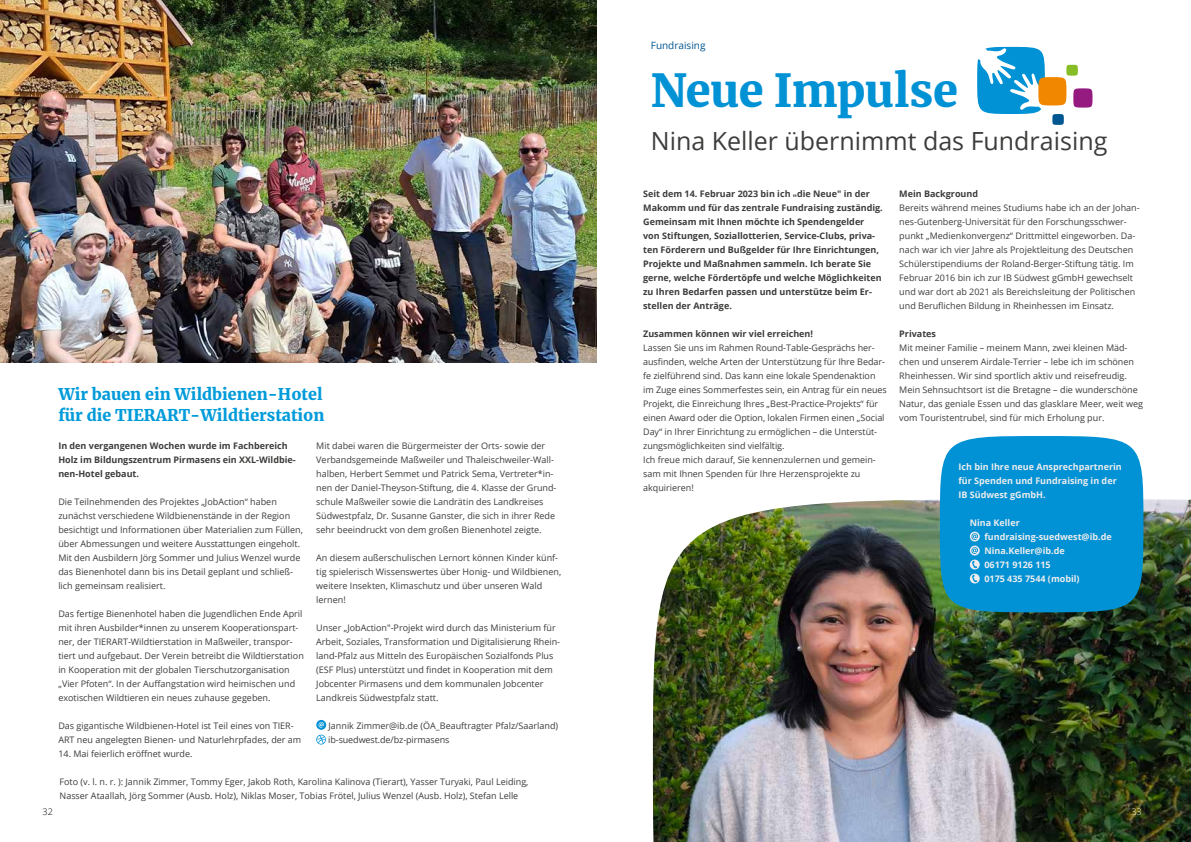
<style>
.page{position:relative;width:1191px;height:842px;background:#fff}
.page>*{position:absolute;margin:0;border:0;box-sizing:border-box;transform-origin:0 0}
.t1{font:900 45px "Merriweather";letter-spacing:-.01em;color:#0092d5}
.t2{font:25px "Open Sans";color:#3c3c3b}
.t3{font:900 16px/21px "Merriweather";color:#009bda}
.t4{font:10px "Open Sans";color:#005691}
.t5{font:9px/14px "Open Sans";color:#3c3c3b}
.t6{font:700 9px/14px "Open Sans";color:#3c3c3b}
.t7{font:700 9px/14px "Open Sans";color:#eeeced}
.t8{font:300 9px "Open Sans";color:#000}
.t9{font:300 9px "Open Sans";color:#fff}
</style>
<div class="page">
<img style="left:0;top:0;width:596px;height:363px">
<svg style="left:316px;top:720px;width:10px;height:24px"></svg>
<img style="left:653px;top:499px;width:538px;height:343px">
<div style="left:940px;top:436px;width:203px;height:176px;background:#0092d5;border-radius:50%"></div>
<svg style="left:969px;top:532px;width:10px;height:51px"></svg>
<svg style="left:977px;top:46px;width:74px;height:66px"></svg>
<div style="left:1038px;top:77px;width:28px;height:28px;background:#f18700;border-radius:50%"></div>
<div style="left:1066px;top:65px;width:11px;height:11px;background:#86bc25;border-radius:50%"></div>
<div style="left:1073px;top:88px;width:19px;height:20px;background:#951b81;border-radius:50%"></div>
<div style="left:1052px;top:114px;width:11px;height:11px;background:#005691;border-radius:50%"></div>
<h3 class="t3" style="left:58px;top:383px;width:268px">Wir bauen ein Wildbienen-Hotel für die TIERART-Wildtierstation</h3>
<p class="t6" style="left:58px;top:439px;width:239px">In den vergangenen Wochen wurde im Fachbereich<br>Holz im Bildungszentrum Pirmasens ein XXL-Wildbie&shy;nen-Hotel gebaut.</p>
<p class="t5" style="left:58px;top:495px;width:246px">Die Teilnehmenden des Projektes „JobAction“ haben zunächst verschiedene Wildbienenstände in der Region besichtigt und Informationen über Materialien zum Füllen, über Abmessungen und weitere Ausstattungen eingeholt.<br>Mit den Ausbildern Jörg Sommer und Julius Wenzel wurde das Bienenhotel dann bis ins Detail geplant und schließ&shy;lich gemeinsam realisiert.</p>
<p class="t5" style="left:58px;top:607px;width:247px">Das fertige Bienenhotel haben die Jugendlichen Ende April mit ihren Ausbilder*innen zu unserem Kooperationspart&shy;ner, der TIERART-Wildtierstation in Maßweiler, transpor&shy;tiert und aufgebaut. Der Verein betreibt die Wildtierstation in Kooperation mit der globalen Tierschutzorganisation „Vier Pfoten“. In der Auffangstation wird heimischen und exotischen Wildtieren ein neues zuhause gegeben.</p>
<p class="t5" style="left:58px;top:719px;width:244px">Das gigantische Wildbienen-Hotel ist Teil eines von TIER-<br>ART neu angelegten Bienen- und Naturlehrpfades, der am</p>
<p class="t5" style="left:58px;top:747px;width:136px">14. Mai feierlich eröffnet wurde.</p>
<p class="t5" style="left:316px;top:439px;width:242px">Mit dabei waren die Bürgermeister der Orts- sowie der Verbandsgemeinde Maßweiler und Thaleischweiler-Wall&shy;halben, Herbert Semmet und Patrick Sema, Vertreter*in&shy;nen der Daniel-Theyson-Stiftung, die 4. Klasse der Grund&shy;schule Maßweiler sowie die Landrätin des Landkreises Südwestpfalz, Dr. Susanne Ganster, die sich in ihrer Rede sehr beeindruckt von dem großen Bienenhotel zeigte.</p>
<p class="t5" style="left:316px;top:551px;width:246px">An diesem außerschulischen Lernort können Kinder künf&shy;tig spielerisch Wissenswertes über Honig- und Wildbienen, weitere Insekten, Klimaschutz und über unseren Wald lernen!</p>
<p class="t5" style="left:316px;top:621px;width:245px">Unser „JobAction"-Projekt wird durch das Ministerium für Arbeit, Soziales, Transformation und Digitalisierung Rhein&shy;land-Pfalz aus Mitteln des Europäischen Sozialfonds Plus (ESF Plus) unterstützt und findet in Kooperation mit dem Jobcenter Pirmasens und dem kommunalen Jobcenter Landkreis Südwestpfalz statt.</p>
<p class="t5" style="left:328px;top:719px;width:231px">Jannik Zimmer@ib.de (ÖA_Beauftragter Pfalz/Saarland) ib-suedwest.de/bz-pirmasens</p>
<p class="t5" style="left:60px;top:775px;width:470px">Foto (v. l. n. r. ): Jannik Zimmer, Tommy Eger, Jakob Roth, Karolina Kalinova (Tierart), Yasser Turyaki, Paul Leiding,<br>Nasser Ataallah, Jörg Sommer (Ausb. Holz), Niklas Moser, Tobias Frötel, Julius Wenzel (Ausb. Holz), Stefan Lelle</p>
<p class="t4" style="left:651px;top:38px;width:56px">Fundraising</p>
<h1 class="t1" style="left:651px;top:59px;width:308px">Neue Impulse</h1>
<h2 class="t2" style="left:651px;top:124px;width:458px">Nina Keller übernimmt das Fundraising</h2>
<p class="t6" style="left:643px;top:187px;width:241px">Seit dem 14. Februar 2023 bin ich "die Neue" in der Makomm und für das zentrale Fundraising zuständig.<br>Gemeinsam mit Ihnen möchte ich Spendengelder von Stiftungen, Soziallotterien, Service-Clubs, priva&shy;ten Förderern und Bußgelder für Ihre Einrichtungen, Projekte und Maßnahmen sammeln. Ich berate Sie gerne, welche Fördertöpfe und welche Möglichkeiten zu Ihren Bedarfen passen und unterstütze beim Er&shy;stellen der Anträge.</p>
<p class="t6" style="left:643px;top:327px;width:171px">Zusammen können wir viel erreichen!</p>
<p class="t5" style="left:643px;top:341px;width:245px">Lassen Sie uns im Rahmen Round-Table-Gesprächs her&shy;ausfinden, welche Arten der Unterstützung für Ihre Bedar&shy;fe zielführend sind. Das kann eine lokale Spendenaktion im Zuge eines Sommerfestes sein, ein Antrag für ein neues Projekt, die Einreichung Ihres „Best-Practice-Projekts“ für einen Award oder die Option, lokalen Firmen einen „Social Day“ in Ihrer Einrichtung zu ermöglichen – die Unterstüt&shy;zungsmöglichkeiten sind vielfältig.<br>Ich freue mich darauf, Sie kennenzulernen und gemein&shy;sam mit Ihnen Spenden für Ihre Herzensprojekte zu akquirieren!</p>
<p class="t6" style="left:899px;top:187px;width:80px">Mein Background</p>
<p class="t5" style="left:899px;top:201px;width:242px">Bereits während meines Studiums habe ich an der Johan&shy;nes-Gutenberg-Universität für den Forschungsschwer&shy;punkt „Medienkonvergenz“ Drittmittel eingeworben. Da&shy;nach war ich vier Jahre als Projektleitung des Deutschen Schülerstipendiums der Roland-Berger-Stiftung tätig. Im Februar 2016 bin ich zur IB Südwest gGmbH gewechselt und war dort ab 2021 als Bereichsleitung der Politischen und Beruflichen Bildung in Rheinhessen im Einsatz.</p>
<p class="t6" style="left:899px;top:327px;width:38px">Privates</p>
<p class="t5" style="left:899px;top:341px;width:245px">Mit meiner Familie – meinem Mann, zwei kleinen Mäd&shy;chen und unserem Airdale-Terrier – lebe ich im schönen Rheinhessen. Wir sind sportlich aktiv und reisefreudig.<br>Mein Sehnsuchtsort ist die Bretagne – die wunderschöne Natur, das geniale Essen und das glasklare Meer, weit weg vom Touristentrubel, sind für mich Erholung pur.</p>
<p class="t7" style="left:958px;top:460px;width:165px">Ich bin Ihre neue Ansprechpartnerin für Spenden und Fundraising in der<br>IB Südwest gGmbH.</p>
<p class="t7" style="left:984px;top:516px;width:129px;text-indent:-15px">Nina Keller fundraising-suedwest@ib.de<br>Nina.Keller@ib.de<br>06171 9126 115<br>0175 435 7544 (mobil)</p>
<p class="t8" style="left:43px;top:805px;width:12px">32</p>
<p class="t9" style="left:1131px;top:805px;width:12px">33</p>
</div>
